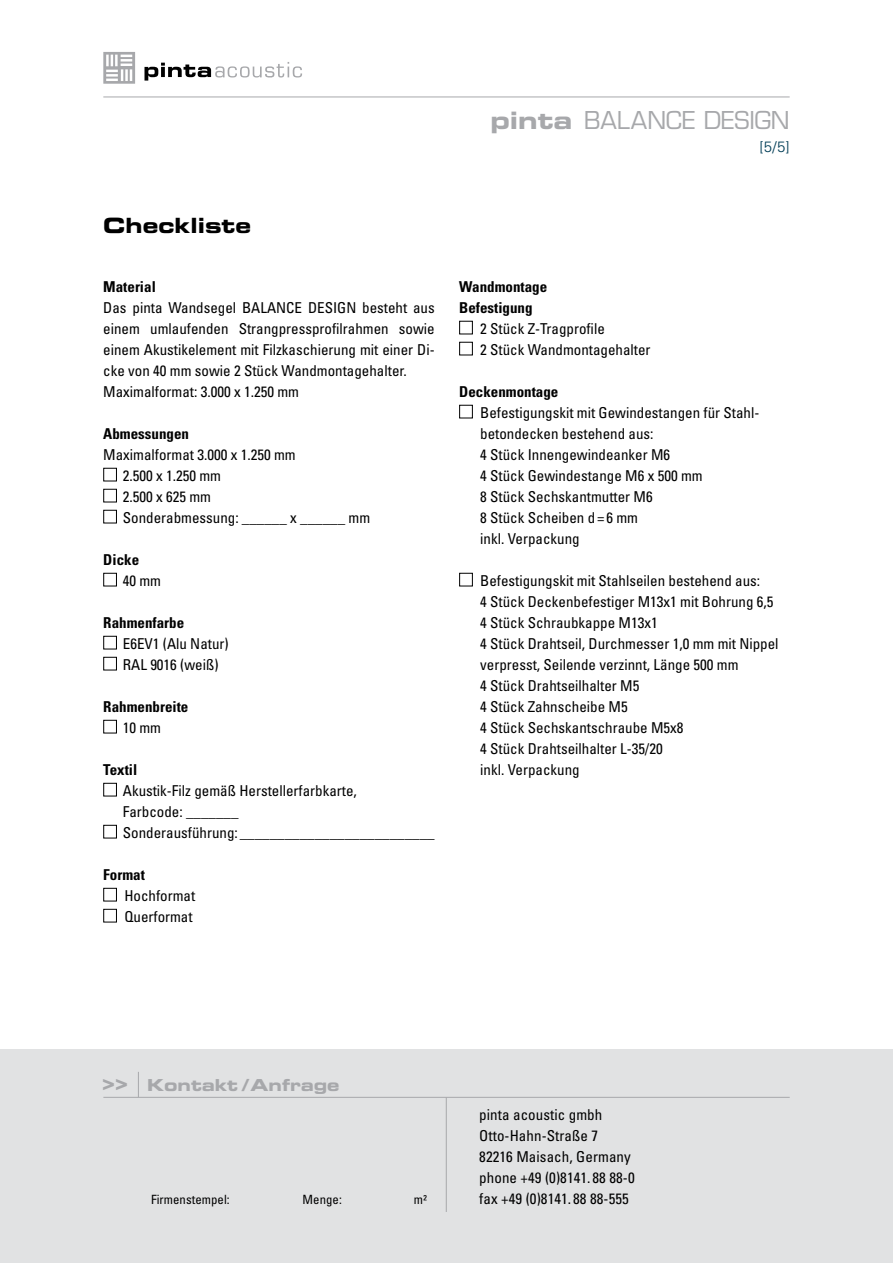
<style>
.page{position:relative;width:893px;height:1263px;background:#fff}
.page>*{position:absolute;margin:0;border:0;box-sizing:border-box;transform-origin:0 0}
.t1{font:24px "Eurostile LT";letter-spacing:-.005em;color:#a7a8ab}
.HEAD1_Schwarz{font:21.45px "Eurostile LT Bold Extended Two";color:#a7a8ab}
.t2{font:21px "Eurostile LT Bold Extended Two";color:#000}
.Fließtext_schwarz{font:16.5px "Eurostile LT Bold Extended Two";color:#a7a8ab}
.Fließtext_schwarz-2{font:condensed 15px/21px "Univers LT";color:#000}
.Fließtext10_14pt{font:condensed 15px/21px "Univers LT";color:#000;text-align:justify}
.Fließtext_schwarz-3{font:700 condensed 15px "Univers LT";color:#000}
.Auszeichnungstext{font:700 condensed 15px "Univers LT";color:#000}
.Auszeichnungstext-2{font:condensed 15px "Univers LT";color:#000}
.Fließtext10_14pt-2{font:700 condensed 15px "Univers LT";color:#000}
.Auszeichnung_10_14pt{font:700 condensed 15px "Univers LT";color:#000}
.t3{font:300 15px "Univers LT";color:#003d56}
.Fließtext_schwarz-4{font:condensed 12.75px "Univers LT";letter-spacing:.005em;color:#000}
.s1{font-family:"Eurostile LT Bold Extended Two"}
</style>
<div class="page">
<hr style="left:103px;top:97px;width:687px;height:1px;background:#a7a8ab">
<svg style="left:103px;top:52px;width:32px;height:32px"></svg>
<svg style="left:144px;top:62px;width:158px;height:19px"></svg>
<div style="left:0;top:1050px;width:893px;height:213px;background:#e1e2e3"></div>
<div style="left:103px;top:468px;width:14px;height:13px;border:1px solid #000"></div>
<div style="left:103px;top:489px;width:14px;height:13px;border:1px solid #000"></div>
<div style="left:103px;top:510px;width:14px;height:13px;border:1px solid #000"></div>
<div style="left:103px;top:573px;width:14px;height:13px;border:1px solid #000"></div>
<div style="left:103px;top:636px;width:14px;height:13px;border:1px solid #000"></div>
<div style="left:103px;top:657px;width:14px;height:13px;border:1px solid #000"></div>
<div style="left:103px;top:720px;width:14px;height:13px;border:1px solid #000"></div>
<div style="left:103px;top:783px;width:14px;height:13px;border:1px solid #000"></div>
<div style="left:103px;top:825px;width:14px;height:13px;border:1px solid #000"></div>
<div style="left:103px;top:888px;width:14px;height:13px;border:1px solid #000"></div>
<div style="left:103px;top:909px;width:14px;height:13px;border:1px solid #000"></div>
<div style="left:459px;top:321px;width:14px;height:13px;border:1px solid #000"></div>
<div style="left:459px;top:342px;width:14px;height:13px;border:1px solid #000"></div>
<div style="left:459px;top:405px;width:14px;height:13px;border:1px solid #000"></div>
<div style="left:459px;top:573px;width:14px;height:13px;border:1px solid #000"></div>
<hr style="left:103px;top:1097px;width:687px;height:1px;background:#a7a8ab">
<svg style="left:138px;top:1072px;width:1px;height:25px"></svg>
<hr style="left:446px;top:1097px;width:1px;height:115px;background:#a7a8ab">
<h1 class="t1" style="left:490px;top:106px;width:301px"><span class="s1">pinta</span> BALANCE DESIGN</h1>
<p class="t3" style="left:759px;top:137px;width:32px">[5/5]</p>
<p class="t2" style="left:103px;top:211px;width:149px">Checkliste</p>
<p class="Auszeichnung_10_14pt" style="left:103px;top:278px;width:54px">Material</p>
<p class="Fließtext10_14pt" style="left:103px;top:297px;width:333px">Das pinta Wandsegel BALANCE DESIGN besteht aus einem umlaufenden Strangpressprofilrahmen sowie einem Akustikelement mit Filzkaschierung mit einer Di&shy;cke von 40 mm sowie 2 Stück Wandmontagehalter.</p>
<p class="Fließtext10_14pt" style="left:103px;top:381px;width:197px">Maximalformat: 3.000 x 1.250 mm</p>
<p class="Auszeichnungstext" style="left:103px;top:425px;width:87px">Abmessungen</p>
<p class="Auszeichnungstext-2" style="left:103px;top:445px;width:194px">Maximalformat 3.000 x 1.250 mm</p>
<p class="Fließtext10_14pt" style="left:123px;top:465px;width:100px">2.500 x 1.250 mm</p>
<p class="Fließtext10_14pt" style="left:123px;top:486px;width:90px">2.500 x 625 mm</p>
<p class="Fließtext10_14pt" style="left:123px;top:507px;width:249px">Sonderabmessung: ______ x ______ mm</p>
<p class="Auszeichnungstext" style="left:103px;top:551px;width:37px">Dicke</p>
<p class="Fließtext10_14pt" style="left:123px;top:570px;width:40px">40 mm</p>
<p class="Auszeichnungstext" style="left:103px;top:614px;width:82px">Rahmenfarbe</p>
<p class="Fließtext10_14pt" style="left:123px;top:633px;width:107px">E6EV1 (Alu Natur)</p>
<p class="Fließtext10_14pt" style="left:123px;top:654px;width:97px">RAL 9016 (weiß)</p>
<p class="Fließtext10_14pt-2" style="left:103px;top:698px;width:87px">Rahmenbreite</p>
<p class="Fließtext10_14pt" style="left:123px;top:717px;width:40px">10 mm</p>
<p class="Fließtext10_14pt-2" style="left:103px;top:761px;width:35px">Textil</p>
<p class="Fließtext10_14pt" style="left:123px;top:780px;width:236px">Akustik-Filz gemäß Herstellerfarbkarte,</p>
<p class="Fließtext10_14pt" style="left:123px;top:801px;width:117px">Farbcode: _______</p>
<p class="Fließtext10_14pt" style="left:123px;top:822px;width:313px">Sonderausführung: __________________________</p>
<p class="Fließtext_schwarz-3" style="left:103px;top:866px;width:43px">Format</p>
<p class="Fließtext_schwarz-2" style="left:124px;top:885px;width:72px">Hochformat</p>
<p class="Fließtext_schwarz-2" style="left:124px;top:906px;width:70px">Querformat</p>
<p class="Fließtext_schwarz-3" style="left:459px;top:278px;width:90px">Wandmontage</p>
<p class="Fließtext_schwarz-3" style="left:459px;top:299px;width:75px">Befestigung</p>
<p class="Fließtext_schwarz-2" style="left:480px;top:318px;width:126px">2 Stück Z-Tragprofile</p>
<p class="Fließtext_schwarz-2" style="left:480px;top:339px;width:172px">2 Stück Wandmontagehalter</p>
<p class="Fließtext_schwarz-3" style="left:459px;top:383px;width:101px">Deckenmontage</p>
<p class="Fließtext_schwarz-2" style="left:480px;top:402px;width:281px">Befestigungskit mit Gewindestangen für Stahl&shy;betondecken bestehend aus:</p>
<p class="Fließtext_schwarz-2" style="left:480px;top:444px;width:191px">4 Stück Innengewindeanker M6</p>
<p class="Fließtext_schwarz-2" style="left:480px;top:465px;width:224px">4 Stück Gewindestange M6 x 500 mm</p>
<p class="Fließtext_schwarz-2" style="left:480px;top:486px;width:174px">8 Stück Sechskantmutter M6</p>
<p class="Fließtext_schwarz-2" style="left:480px;top:507px;width:159px">8 Stück Scheiben d=6 mm</p>
<p class="Fließtext_schwarz-2" style="left:480px;top:528px;width:101px">inkl. Verpackung</p>
<p class="Fließtext_schwarz-2" style="left:480px;top:570px;width:281px">Befestigungskit mit Stahlseilen bestehend aus:</p>
<p class="Fließtext_schwarz-2" style="left:480px;top:591px;width:295px">4 Stück Deckenbefestiger M13x1 mit Bohrung 6,5</p>
<p class="Fließtext_schwarz-2" style="left:480px;top:612px;width:179px">4 Stück Schraubkappe M13x1</p>
<p class="Fließtext_schwarz-2" style="left:480px;top:633px;width:300px">4 Stück Drahtseil, Durchmesser 1,0 mm mit Nippel verpresst, Seilende verzinnt, Länge 500 mm</p>
<p class="Fließtext_schwarz-2" style="left:480px;top:675px;width:161px">4 Stück Drahtseilhalter M5</p>
<p class="Fließtext_schwarz-2" style="left:480px;top:696px;width:149px">4 Stück Zahnscheibe M5</p>
<p class="Fließtext_schwarz-2" style="left:480px;top:717px;width:205px">4 Stück Sechskantschraube M5x8</p>
<p class="Fließtext_schwarz-2" style="left:480px;top:738px;width:184px">4 Stück Drahtseilhalter L-35/20</p>
<p class="Fließtext_schwarz-2" style="left:480px;top:759px;width:101px">inkl. Verpackung</p>
<p class="HEAD1_Schwarz" style="left:102px;top:1067px;width:27px">&gt;&gt;</p>
<p class="Fließtext_schwarz" style="left:147px;top:1073px;width:194px">Kontakt /Anfrage</p>
<p class="Fließtext_schwarz-2" style="left:479px;top:1103px;width:124px">pinta acoustic gmbh</p>
<p class="Fließtext_schwarz-2" style="left:479px;top:1124px;width:120px">Otto-Hahn-Straße 7</p>
<p class="Fließtext_schwarz-2" style="left:479px;top:1145px;width:153px">82216 Maisach, Germany</p>
<p class="Fließtext_schwarz-2" style="left:479px;top:1166px;width:157px">phone +49 (0)8141. 88 88-0</p>
<p class="Fließtext_schwarz-4" style="left:151px;top:1191px;width:80px">Firmenstempel:</p>
<p class="Fließtext_schwarz-4" style="left:303px;top:1191px;width:41px">Menge:</p>
<p class="Fließtext_schwarz-4" style="left:414px;top:1191px;width:15px">m²</p>
<p class="Fließtext_schwarz-2" style="left:479px;top:1187px;width:151px">fax +49 (0)8141. 88 88-555</p>
</div>
